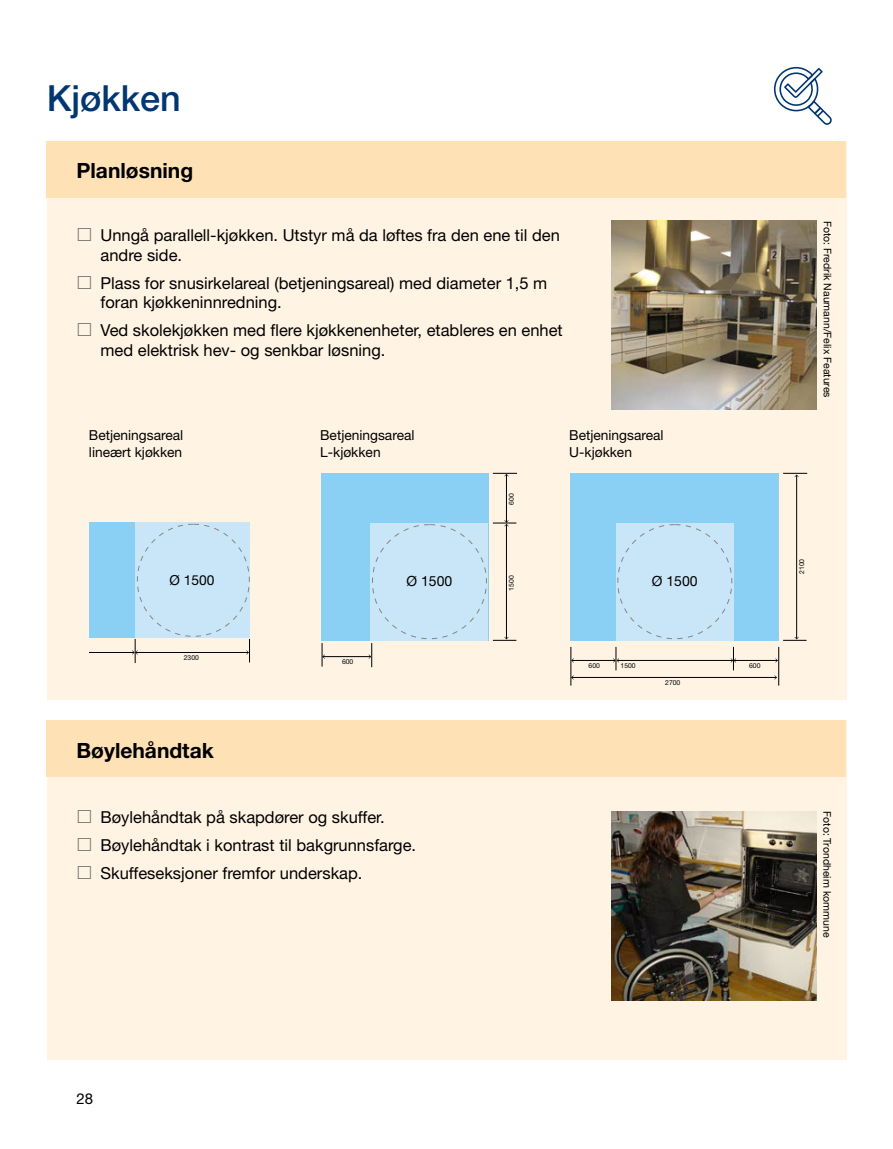
<style>
.page{position:relative;width:893px;height:1149px;background:#fff}
.page>*{position:absolute;margin:0;border:0;box-sizing:border-box;transform-origin:0 0}
.t1{font:500 36px "Helvetica Neue LT Pro";color:#003671}
.t2{font:700 21px "Helvetica Neue LT Pro";color:#000}
.t3{font:16.5px/19.5px "Helvetica Neue LT Pro";color:#000}
.t4{font:15px "Helvetica Neue LT Pro";color:#000}
.t5{font:13.95px "Helvetica Neue LT Pro";color:#000}
.t6{font:13.8px/16.5px "Helvetica Neue LT Pro";color:#000}
.t7{font:10.5px "Helvetica Neue LT Pro";color:#000}
.t8{font:6.9px "Helvetica Neue LT Pro";color:#000}
</style>
<div class="page">
<svg style="left:774px;top:67px;width:58px;height:58px"></svg>
<div style="left:47px;top:141px;width:799px;height:558px;background:#fff4e4"></div>
<div style="left:47px;top:720px;width:799px;height:339px;background:#fff4e4"></div>
<div style="left:47px;top:141px;width:799px;height:56px;background:#fee1b5"></div>
<div style="left:47px;top:720px;width:799px;height:57px;background:#fee1b5"></div>
<img style="left:612px;top:811px;width:204px;height:189px">
<img style="left:612px;top:220px;width:204px;height:189px">
<div style="left:322px;top:473px;width:167px;height:167px;background:#8acff4"></div>
<div style="left:571px;top:473px;width:208px;height:167px;background:#8acff4"></div>
<div style="left:90px;top:522px;width:45px;height:115px;background:#8acff4"></div>
<div style="left:616px;top:523px;width:117px;height:117px;background:#c9e6f9"></div>
<svg style="left:617px;top:524px;width:115px;height:115px"></svg>
<hr style="left:90px;top:652px;width:44px;height:1px;background:#000">
<svg style="left:132px;top:523px;width:118px;height:140px"></svg>
<hr style="left:323px;top:656px;width:48px;height:1px;background:#000">
<svg style="left:369px;top:524px;width:118px;height:143px"></svg>
<svg style="left:322px;top:643px;width:3px;height:23px"></svg>
<hr style="left:506px;top:474px;width:1px;height:48px;background:#000">
<hr style="left:506px;top:524px;width:1px;height:114px;background:#000">
<svg style="left:493px;top:473px;width:24px;height:3px"></svg>
<svg style="left:493px;top:520px;width:23px;height:6px"></svg>
<svg style="left:493px;top:636px;width:23px;height:5px"></svg>
<hr style="left:796px;top:475px;width:1px;height:163px;background:#000">
<svg style="left:783px;top:473px;width:24px;height:4px"></svg>
<svg style="left:783px;top:636px;width:24px;height:5px"></svg>
<hr style="left:572px;top:677px;width:204px;height:1px;background:#000">
<hr style="left:734px;top:660px;width:43px;height:1px;background:#000">
<hr style="left:572px;top:660px;width:43px;height:1px;background:#000">
<hr style="left:617px;top:660px;width:116px;height:1px;background:#000">
<svg style="left:731px;top:646px;width:5px;height:24px"></svg>
<svg style="left:613px;top:646px;width:6px;height:24px"></svg>
<hr style="left:571px;top:646px;width:1px;height:39px;background:#000">
<hr style="left:778px;top:646px;width:1px;height:39px;background:#000">
<h1 class="t1" style="left:47px;top:76px;width:136px">Kjøkken</h1>
<p class="t2" style="left:77px;top:158px;width:118px">Planløsning</p>
<p class="t3" style="left:101px;top:225px;width:461px">Unngå parallell-kjøkken. Utstyr må da løftes fra den ene til den andre side.</p>
<p class="t3" style="left:101px;top:273px;width:448px">Plass for snusirkelareal (betjeningsareal) med diameter 1,5 m foran kjøkkeninnredning.</p>
<p class="t3" style="left:101px;top:320px;width:464px">Ved skolekjøkken med flere kjøkkenenheter, etableres en enhet med elektrisk hev- og senkbar løsning.</p>
<p class="t6" style="left:89px;top:427px;width:96px">Betjeningsareal lineært kjøkken</p>
<p class="t6" style="left:320px;top:427px;width:96px">Betjeningsareal<br>L-kjøkken</p>
<p class="t6" style="left:569px;top:427px;width:96px">Betjeningsareal<br>U-kjøkken</p>
<p class="t6" style="left:170px;top:571px;width:46px">Ø 1500</p>
<p class="t8" style="left:184px;top:653px;width:17px">2300</p>
<p class="t2" style="left:77px;top:736px;width:139px">Bøylehåndtak</p>
<p class="t8" style="left:342px;top:657px;width:13px">600</p>
<p class="t8" style="left:507px;top:504px;width:13px;rotate:-90deg">600</p>
<p class="t8" style="left:507px;top:590px;width:17px;rotate:-90deg">1500</p>
<p class="t5" style="left:407px;top:572px;width:47px">Ø 1500</p>
<p class="t5" style="left:652px;top:572px;width:47px">Ø 1500</p>
<p class="t8" style="left:589px;top:661px;width:13px">600</p>
<p class="t8" style="left:621px;top:661px;width:17px">1500</p>
<p class="t8" style="left:749px;top:661px;width:13px">600</p>
<p class="t8" style="left:665px;top:678px;width:17px">2700</p>
<p class="t3" style="left:101px;top:802px;width:317px;line-height:28px">Bøylehåndtak på skapdører og skuffer.<br>Bøylehåndtak i kontrast til bakgrunnsfarge.<br>Skuffeseksjoner fremfor underskap.</p>
<p class="t7" style="left:834px;top:220px;width:178px;rotate:90deg">Foto: Fredrik Naumann/Felix Features</p>
<p class="t8" style="left:797px;top:573px;width:17px;rotate:-90deg">2100</p>
<p class="t7" style="left:834px;top:810px;width:128px;rotate:90deg">Foto: Trondheim kommune</p>
<p class="t4" style="left:77px;top:1088px;width:18px">28</p>
</div>
